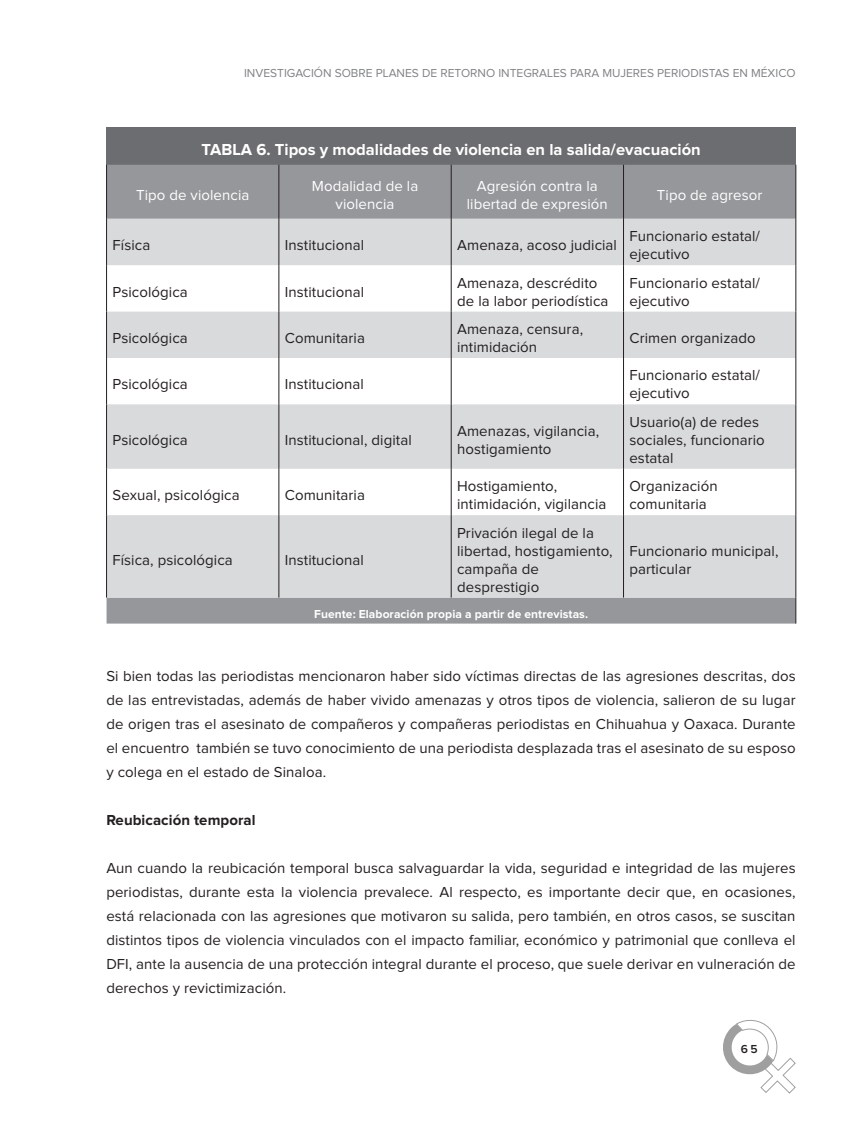
<style>
.page{position:relative;width:868px;height:1132px;background:#fff}
.page>*{position:absolute;margin:0;border:0;box-sizing:border-box;transform-origin:0 0}
.t1{font:700 16.5px "Proxima Nova";color:#fff}
.t2{font:15px/18px "Proxima Nova";letter-spacing:.005em;color:#231f20}
.t3{font:15px/18px "Proxima Nova";letter-spacing:.005em;color:#fff;text-align:center}
.t4{font:700 15px "Proxima Nova";letter-spacing:.005em;color:#231f20}
.t5{font:12px "Proxima Nova";color:#808285}
.t6{font:700 12px "Proxima Nova";letter-spacing:.005em;color:#fff}
.t7{font:600 12px "Proxima Nova";color:#231f20}
</style>
<div class="page">
<svg style="left:723px;top:1020px;width:73px;height:73px"></svg>
<div style="left:106px;top:128px;width:689px;height:37px;background:#6c6d70"></div>
<div style="left:106px;top:165px;width:689px;height:458px;background:#95979a"></div>
<svg style="left:107px;top:219px;width:688px;height:378px;fill:#d9dadc"></svg>
<hr style="left:106px;top:165px;width:1px;height:54px;background:#231f20">
<hr style="left:278px;top:165px;width:1px;height:54px;background:#231f20">
<hr style="left:451px;top:165px;width:1px;height:54px;background:#231f20">
<hr style="left:623px;top:165px;width:1px;height:54px;background:#231f20">
<hr style="left:795px;top:165px;width:1px;height:54px;background:#231f20">
<hr style="left:106px;top:219px;width:1px;height:46px;background:#231f20">
<hr style="left:278px;top:219px;width:1px;height:46px;background:#231f20">
<hr style="left:451px;top:219px;width:1px;height:46px;background:#231f20">
<hr style="left:623px;top:219px;width:1px;height:46px;background:#231f20">
<hr style="left:795px;top:219px;width:1px;height:46px;background:#231f20">
<hr style="left:106px;top:265px;width:1px;height:46px;background:#231f20">
<hr style="left:278px;top:265px;width:1px;height:46px;background:#231f20">
<hr style="left:451px;top:265px;width:1px;height:46px;background:#231f20">
<hr style="left:623px;top:265px;width:1px;height:46px;background:#231f20">
<hr style="left:795px;top:265px;width:1px;height:46px;background:#231f20">
<hr style="left:106px;top:311px;width:1px;height:47px;background:#231f20">
<hr style="left:278px;top:311px;width:1px;height:47px;background:#231f20">
<hr style="left:451px;top:311px;width:1px;height:47px;background:#231f20">
<hr style="left:623px;top:311px;width:1px;height:47px;background:#231f20">
<hr style="left:795px;top:311px;width:1px;height:47px;background:#231f20">
<hr style="left:106px;top:358px;width:1px;height:46px;background:#231f20">
<hr style="left:278px;top:358px;width:1px;height:46px;background:#231f20">
<hr style="left:451px;top:358px;width:1px;height:46px;background:#231f20">
<hr style="left:623px;top:358px;width:1px;height:46px;background:#231f20">
<hr style="left:795px;top:358px;width:1px;height:46px;background:#231f20">
<hr style="left:106px;top:404px;width:1px;height:64px;background:#231f20">
<hr style="left:278px;top:404px;width:1px;height:64px;background:#231f20">
<hr style="left:451px;top:404px;width:1px;height:64px;background:#231f20">
<hr style="left:623px;top:404px;width:1px;height:64px;background:#231f20">
<hr style="left:795px;top:404px;width:1px;height:64px;background:#231f20">
<hr style="left:106px;top:468px;width:1px;height:47px;background:#231f20">
<hr style="left:278px;top:468px;width:1px;height:47px;background:#231f20">
<hr style="left:451px;top:468px;width:1px;height:47px;background:#231f20">
<hr style="left:623px;top:468px;width:1px;height:47px;background:#231f20">
<hr style="left:795px;top:468px;width:1px;height:47px;background:#231f20">
<hr style="left:106px;top:515px;width:1px;height:82px;background:#231f20">
<hr style="left:278px;top:515px;width:1px;height:82px;background:#231f20">
<hr style="left:451px;top:515px;width:1px;height:82px;background:#231f20">
<hr style="left:623px;top:515px;width:1px;height:82px;background:#231f20">
<hr style="left:795px;top:515px;width:1px;height:82px;background:#231f20">
<svg style="left:795px;top:597px;width:1px;height:26px"></svg>
<p class="t5" style="left:244px;top:68px;width:553px">INVESTIGACIÓN SOBRE PLANES DE RETORNO INTEGRALES PARA MUJERES PERIODISTAS EN MÉXICO</p>
<p class="t1" style="left:201px;top:142px;width:500px">TABLA 6. Tipos y modalidades de violencia en la salida/evacuación</p>
<p class="t3" style="left:136px;top:186px;width:115px">Tipo de violencia</p>
<p class="t3" style="left:312px;top:177px;width:108px">Modalidad de la violencia</p>
<p class="t3" style="left:466px;top:177px;width:142px">Agresión contra la libertad de expresión</p>
<p class="t3" style="left:656px;top:186px;width:107px">Tipo de agresor</p>
<p class="t2" style="left:112px;top:237px;width:39px">Física</p>
<p class="t2" style="left:285px;top:237px;width:81px">Institucional</p>
<p class="t2" style="left:457px;top:237px;width:161px">Amenaza, acoso judicial</p>
<p class="t2" style="left:629px;top:228px;width:132px">Funcionario estatal/ ejecutivo</p>
<p class="t2" style="left:112px;top:283px;width:77px">Psicológica</p>
<p class="t2" style="left:285px;top:283px;width:81px">Institucional</p>
<p class="t2" style="left:457px;top:274px;width:153px">Amenaza, descrédito de la labor periodística</p>
<p class="t2" style="left:629px;top:274px;width:132px">Funcionario estatal/ ejecutivo</p>
<p class="t2" style="left:112px;top:329px;width:77px">Psicológica</p>
<p class="t2" style="left:285px;top:329px;width:82px">Comunitaria</p>
<p class="t2" style="left:457px;top:320px;width:127px">Amenaza, censura, intimidación</p>
<p class="t2" style="left:629px;top:329px;width:128px">Crimen organizado</p>
<p class="t2" style="left:112px;top:376px;width:77px">Psicológica</p>
<p class="t2" style="left:285px;top:376px;width:81px">Institucional</p>
<p class="t2" style="left:629px;top:367px;width:132px">Funcionario estatal/ ejecutivo</p>
<p class="t2" style="left:112px;top:431px;width:77px">Psicológica</p>
<p class="t2" style="left:285px;top:431px;width:128px">Institucional, digital</p>
<p class="t2" style="left:457px;top:422px;width:143px">Amenazas, vigilancia, hostigamiento</p>
<p class="t2" style="left:629px;top:413px;width:137px">Usuario(a) de redes sociales, funcionario estatal</p>
<p class="t2" style="left:112px;top:486px;width:129px">Sexual, psicológica</p>
<p class="t2" style="left:285px;top:486px;width:82px">Comunitaria</p>
<p class="t2" style="left:457px;top:477px;width:151px">Hostigamiento, intimidación, vigilancia</p>
<p class="t2" style="left:629px;top:477px;width:90px">Organización comunitaria</p>
<p class="t2" style="left:112px;top:551px;width:122px">Física, psicológica</p>
<p class="t2" style="left:285px;top:551px;width:81px">Institucional</p>
<p class="t2" style="left:457px;top:524px;width:157px">Privación ilegal de la libertad, hostigamiento, campaña de desprestigio</p>
<p class="t6" style="left:314px;top:608px;width:275px">Fuente: Elaboración propia a partir de entrevistas.</p>
<p class="t2" style="left:629px;top:542px;width:150px">Funcionario municipal, particular</p>
<p class="t2" style="left:106px;top:664px;width:690px;line-height:24px;text-align:justify">Si bien todas las periodistas mencionaron haber sido víctimas directas de las agresiones descritas, dos de las entrevistadas, además de haber vivido amenazas y otros tipos de violencia, salieron de su lugar de origen tras el asesinato de compañeros y compañeras periodistas en Chihuahua y Oaxaca. Durante el encuentro también se tuvo conocimiento de una periodista desplazada tras el asesinato de su esposo y colega en el estado de Sinaloa.</p>
<p class="t4" style="left:106px;top:812px;width:151px">Reubicación temporal</p>
<p class="t2" style="left:106px;top:856px;width:690px;line-height:24px;text-align:justify">Aun cuando la reubicación temporal busca salvaguardar la vida, seguridad e integridad de las mujeres periodistas, durante esta la violencia prevalece. Al respecto, es importante decir que, en ocasiones, está relacionada con las agresiones que motivaron su salida, pero también, en otros casos, se suscitan distintos tipos de violencia vinculados con el impacto familiar, económico y patrimonial que conlleva el DFI, ante la ausencia de una protección integral durante el proceso, que suele derivar en vulneración de derechos y revictimización.</p>
<p class="t7" style="left:740px;top:1039px;width:18px">65</p>
</div>
